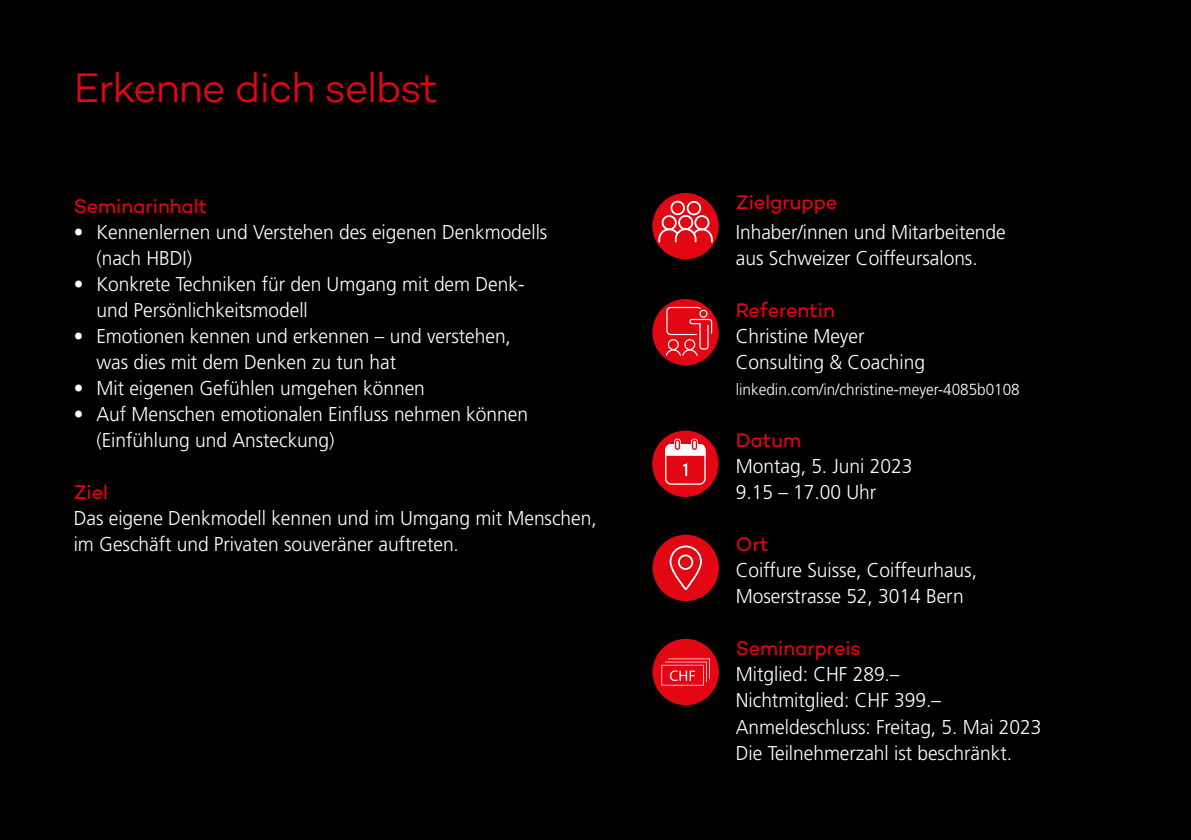
<style>
.page{position:relative;width:1191px;height:840px;background:#fff}
.page>*{position:absolute;margin:0;border:0;box-sizing:border-box;transform-origin:0 0}
.t1{font:300 42px "Campton";letter-spacing:-.03em;color:#e30613}
.t2{font:300 20px/26px "Frutiger LT Std";color:#fff;scale:.96 1}
.t3{font:20px "Campton";letter-spacing:-.005em;color:#e30613}
.t4{font:300 16px "Frutiger LT Std";color:#fff;scale:.96 1}
</style>
<div class="page">
<div style="left:0;top:0;width:1191px;height:839px;background:#000"></div>
<div style="left:652px;top:193px;width:66px;height:66px;background:#e30613;border-radius:50%"></div>
<svg style="left:658px;top:201px;width:54px;height:41px"></svg>
<div style="left:652px;top:430px;width:66px;height:66px;background:#e30613;border-radius:50%"></div>
<svg style="left:665px;top:440px;width:40px;height:44px"></svg>
<div style="left:652px;top:534px;width:67px;height:66px;background:#e30613;border-radius:50%"></div>
<svg style="left:669px;top:545px;width:33px;height:44px"></svg>
<div style="left:652px;top:299px;width:66px;height:66px;background:#e30613;border-radius:50%"></div>
<svg style="left:665px;top:306px;width:48px;height:50px"></svg>
<div style="left:652px;top:638px;width:67px;height:66px;background:#e30613;border-radius:50%"></div>
<svg style="left:661px;top:658px;width:49px;height:27px"></svg>
<h1 class="t1" style="left:74px;top:61px;width:366px">Erkenne dich selbst</h1>
<p class="t3" style="left:74px;top:193px;width:135px">Seminarinhalt</p>
<p class="t2" style="left:96px;top:219px;width:471px;text-indent:-23px">• Kennenlernen und Verstehen des eigenen Denkmodells (nach HBDI)</p>
<p class="t2" style="left:96px;top:271px;width:447px;text-indent:-23px">• Konkrete Techniken für den Umgang mit dem Denk&shy;und Persönlichkeitsmodell</p>
<p class="t2" style="left:96px;top:323px;width:433px;text-indent:-23px">• Emotionen kennen und erkennen – und verstehen, was dies mit dem Denken zu tun hat</p>
<p class="t2" style="left:74px;top:375px;width:367px">• Mit eigenen Gefühlen umgehen können</p>
<p class="t2" style="left:96px;top:401px;width:451px;text-indent:-23px">• Auf Menschen emotionalen Einfluss nehmen können (Einfühlung und Ansteckung)</p>
<p class="t3" style="left:74px;top:479px;width:36px">Ziel</p>
<p class="t2" style="left:74px;top:505px;width:546px">Das eigene Denkmodell kennen und im Umgang mit Menschen, im Geschäft und Privaten souveräner auftreten.</p>
<p class="t3" style="left:736px;top:189px;width:103px">Zielgruppe</p>
<p class="t2" style="left:736px;top:219px;width:283px">Inhaber/innen und Mitarbeitende aus Schweizer Coiffeursalons.</p>
<p class="t3" style="left:736px;top:297px;width:101px">Referentin</p>
<p class="t2" style="left:736px;top:323px;width:199px">Christine Meyer<br>Consulting &amp; Coaching</p>
<p class="t4" style="left:736px;top:380px;width:297px">linkedin.com/in/christine-meyer-4085b0108</p>
<p class="t3" style="left:736px;top:427px;width:67px">Datum</p>
<p class="t2" style="left:736px;top:453px;width:185px">Montag, 5. Juni 2023<br>9.15 – 17.00 Uhr</p>
<p class="t3" style="left:736px;top:531px;width:34px">Ort</p>
<p class="t2" style="left:736px;top:557px;width:253px">Coiffure Suisse, Coiffeurhaus,<br>Moserstrasse 52, 3014 Bern</p>
<p class="t3" style="left:736px;top:635px;width:127px">Seminarpreis</p>
<p class="t2" style="left:736px;top:661px;width:320px">Mitglied: CHF 289.–<br>Nichtmitglied: CHF 399.–<br>Anmeldeschluss: Freitag, 5. Mai 2023<br>Die Teilnehmerzahl ist beschränkt.</p>
</div>
